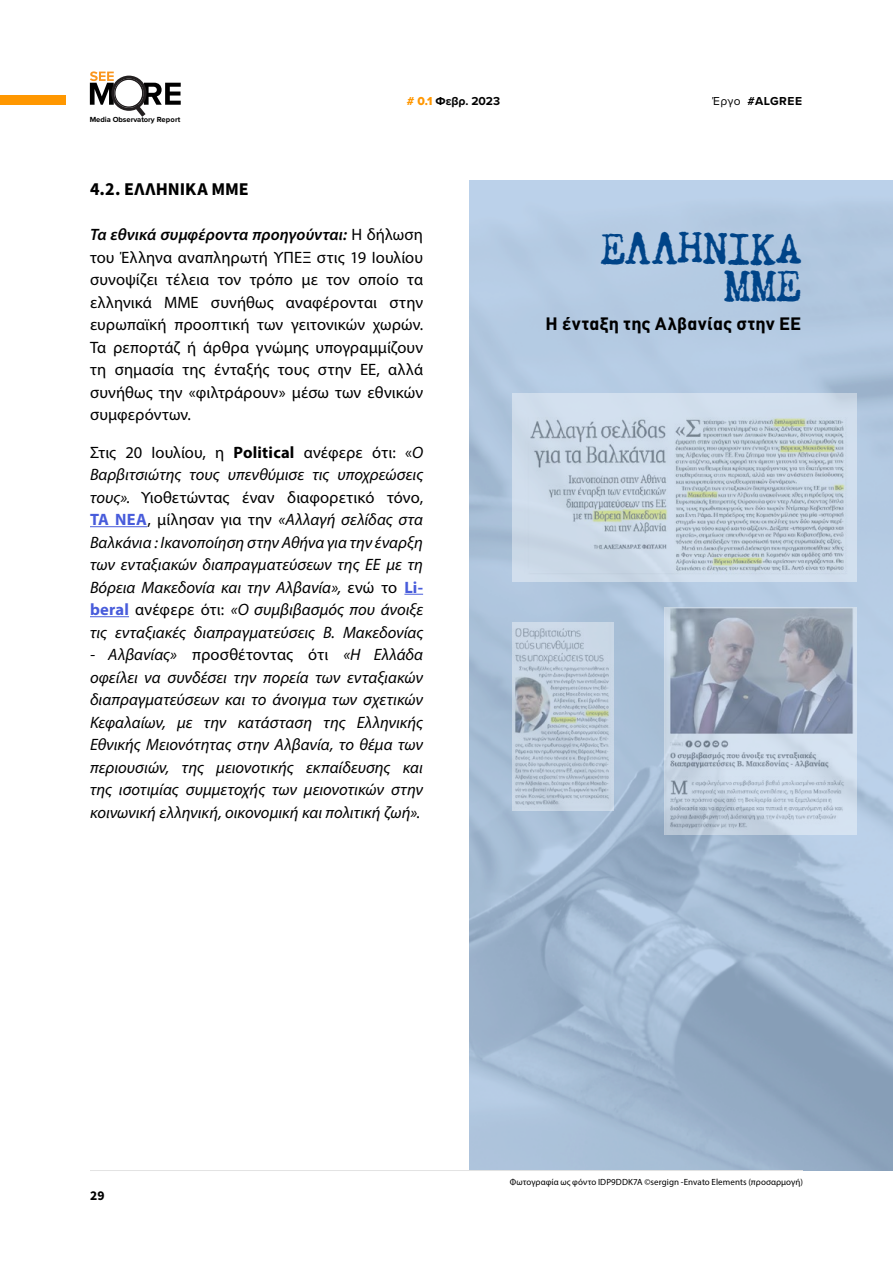
<style>
.page{position:relative;width:893px;height:1263px;background:#fff}
.page>*{position:absolute;margin:0;border:0;box-sizing:border-box;transform-origin:0 0}
.t1{font:500 40.5px/37.5px "Chandler 42";letter-spacing:.025em;color:#048;text-align:right}
.t2{font:700 18px "CFDIN Std";letter-spacing:.015em;color:#000}
.t3{font:700 18px "Source Sans Pro";letter-spacing:-.005em;color:#000}
.t4{font:italic 16.5px/22.5px "Myriad Pro";color:#000;text-align:justify}
.t5{font:16.5px/22.5px "Myriad Pro";letter-spacing:.005em;color:#000;text-align:justify}
.t6{font:700 13.5px "Source Sans Pro";color:#000}
.t7{font:700 12px "Proxima Nova";letter-spacing:.005em;color:#000}
.t8{font:9px "Myriad Pro";letter-spacing:.005em;color:#000}
.t9{font:700 7.65px "Proxima Nova";letter-spacing:-.005em;color:#000}
.s1{font-family:"Proxima Nova Extrabld";font-weight:400;color:#ff9700}
.s2{font-weight:400}
.s3{font-weight:600;font-style:italic}
.s4{font-style:normal}
.s5{font-weight:700;font-style:normal}
.s6{font-weight:700;font-style:normal;color:#485cdb}
</style>
<div class="page">
<div style="left:0;top:95px;width:66px;height:10px;background:#ff9700"></div>
<svg style="left:90px;top:71px;width:24px;height:34px"></svg>
<div style="left:111px;top:76px;width:36px;height:35px;border:3px solid #231f20;border-radius:50%"></div>
<div style="left:114px;top:78px;width:30px;height:30px;border:2px solid #231f20;border-radius:50%"></div>
<svg style="left:130px;top:83px;width:51px;height:34px"></svg>
<div style="left:115px;top:80px;width:27px;height:26px;background:#fff;border-radius:50%"></div>
<hr style="left:90px;top:526px;width:57px;height:1px;background:#485cdb">
<svg style="left:404px;top:594px;width:19px;height:1px"></svg>
<hr style="left:90px;top:616px;width:39px;height:1px;background:#485cdb">
<img style="left:512px;top:394px;width:345px;height:187px">
<img style="left:665px;top:608px;width:192px;height:226px">
<img style="left:512px;top:623px;width:102px;height:187px">
<hr style="left:90px;top:1170px;width:713px;height:1px;background:#e3e3e3">
<p class="t9" style="left:90px;top:114px;width:92px">Media Observatory Report</p>
<p class="t7" style="left:407px;top:92px;width:95px"><span class="s1"># 0.1</span> Φεβρ. 2023</p>
<p class="t7" style="left:713px;top:92px;width:91px"><span class="s2">Έργο</span> #ALGREE</p>
<p class="t3" style="left:90px;top:177px;width:160px">4.2. ΕΛΛΗΝΙΚΑ ΜΜΕ</p>
<p class="t5" style="left:90px;top:223px;width:335px"><span class="s3">Τα εθνικά συμφέροντα προηγούνται:</span> Η δήλωση του Έλληνα αναπληρωτή ΥΠΕΞ στις 19 Ιουλίου συνοψίζει τέλεια τον τρόπο με τον οποίο τα ελληνικά ΜΜΕ συνήθως αναφέρονται στην ευρωπαϊκή προοπτική των γειτονικών χωρών.<br>Τα ρεπορτάζ ή άρθρα γνώμης υπογραμμίζουν τη σημασία της ένταξής τους στην ΕΕ, αλλά συνήθως την «φιλτράρουν» μέσω των εθνικών συμφερόντων.</p>
<p class="t4" style="left:90px;top:441px;width:335px"><span class="s4">Στις 20 Ιουλίου, η</span> <span class="s5">Political</span> <span class="s4">ανέφερε ότι: «</span>Ο Βαρβιτσιώτης τους υπενθύμισε τις υποχρεώσεις τους». <span class="s4">Υιοθετώντας έναν διαφορετικό τόνο, </span><span class="s6">TA NEA</span><span class="s4">, μίλησαν για την</span> «Αλλαγή σελίδας στα Βαλκάνια : Ικανοποίηση στην Αθήνα για την έναρξη των ενταξιακών διαπραγματεύσεων της ΕΕ με τη Βόρεια Μακεδονία και την Αλβανία», <span class="s4">ενώ το</span> <span class="s6">Li&shy;beral</span> <span class="s4">ανέφερε ότι:</span> «Ο συμβιβασμός που άνοιξε τις ενταξιακές διαπραγματεύσεις Β. Μακεδονίας</p>
<p class="t4" style="left:90px;top:643px;width:335px">- Αλβανίας» <span class="s4">προσθέτοντας ότι</span> «Η Ελλάδα οφείλει να συνδέσει την πορεία των ενταξιακών διαπραγματεύσεων και το άνοιγμα των σχετικών Κεφαλαίων, με την κατάσταση της Ελληνικής Εθνικής Μειονότητας στην Αλβανία, το θέμα των περιουσιών, της μειονοτικής εκπαίδευσης και της ισοτιμίας συμμετοχής των μειονοτικών στην κοινωνική ελληνική, οικονομική και πολιτική ζωή».</p>
<h1 class="t1" style="left:601px;top:230px;width:26px">E</h1>
<h1 class="t1" style="left:679px;top:230px;width:124px">HNIKA<br>MME</h1>
<h1 class="t1" style="left:677px;top:267px;width:53px;rotate:-180deg">VV</h1>
<p class="t2" style="left:545px;top:313px;width:257px">Η ένταξη της Αλβανίας στην EE</p>
<p class="t6" style="left:90px;top:1186px;width:16px">29</p>
<p class="t8" style="left:510px;top:1176px;width:295px">Φωτογραφία ως φόντο IDP9DDK7A ©sergign -Envato Elements (προσαρμογή)</p>
</div>
